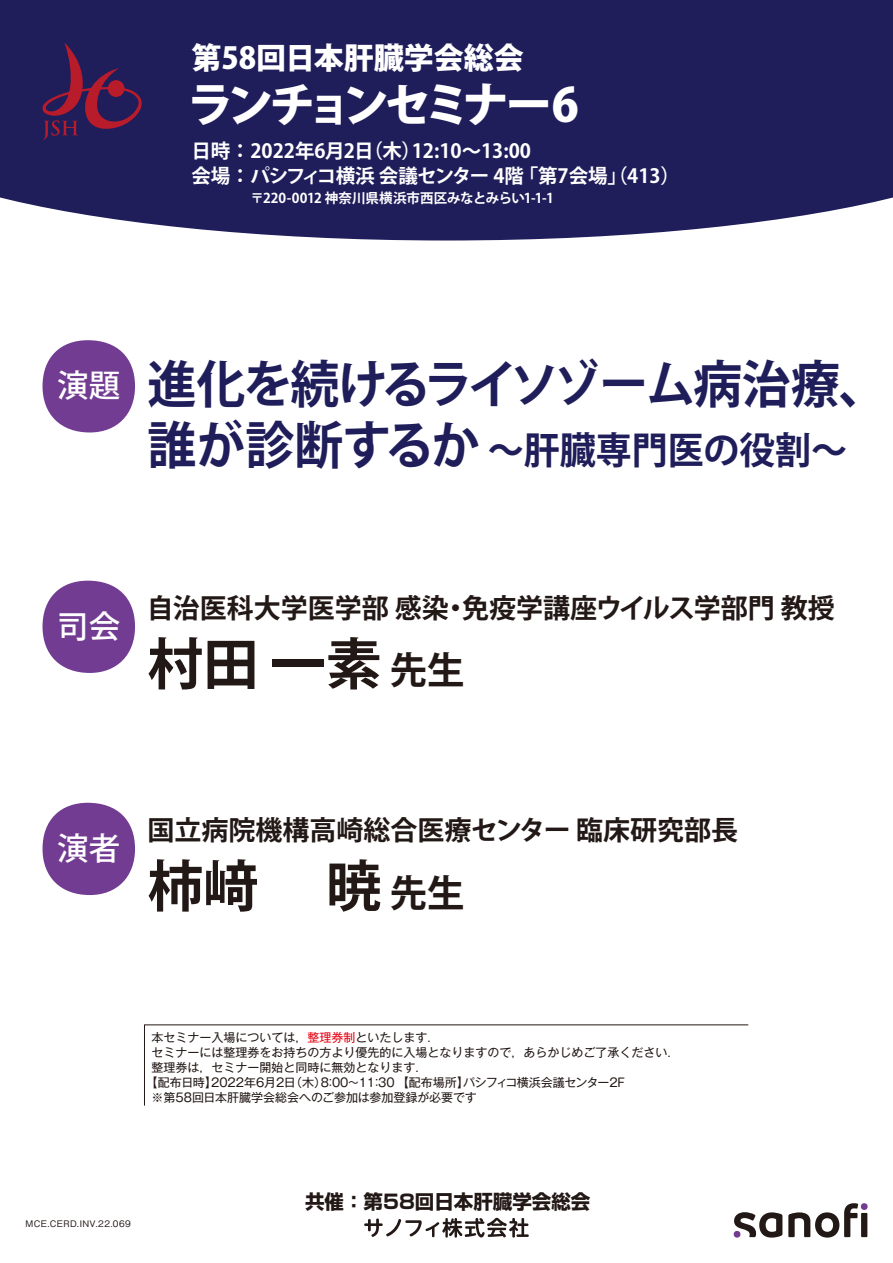
<style>
.page{position:relative;width:893px;height:1263px;background:#fff}
.page>*{position:absolute;margin:0;border:0;box-sizing:border-box;transform-origin:0 0}
.t1{font:700 55.5px "Koz Go Pro";color:#221815}
.t2{font:700 51px "Koz Go Pro";letter-spacing:-.04em;color:#1f1d5a;scale:.96 1}
.t3{font:800 46.5px "Koz Go Pro";letter-spacing:-.15em;color:#fff}
.t4{font:700 37.5px "Koz Go Pro";color:#1f1d5a;scale:.96 1}
.t5{font:500 31.5px "Koz Go Pro";color:#fff}
.t6{font:800 30px "Koz Go Pro";color:#fff}
.t7{font:700 27px "Koz Go Pro";color:#221815}
.t8{font:700 19.5px "Koz Go Pro";color:#fff}
.t9{font:700 19.5px "Shin Go Pro";color:#221815}
.t10{font:700 13.5px "Koz Go Pro";letter-spacing:-.005em;color:#fff}
.t11{font:12px "Gothic MB101 Pro";color:#221815}
.t12{font:500 9px "Gothic BBB Pro";letter-spacing:.04em;color:#221815}
.s1{font-weight:500;font-size:31.5px;color:#fff}
.s2{font-size:51px}
.s3{font-size:37.5px}
.s4{color:#e60012}
</style>
<div class="page">
<div style="left:861px;top:1213px;width:6px;height:24px;background:#221815"></div>
<svg style="left:788px;top:1203px;width:70px;height:34px"></svg>
<svg style="left:734px;top:1212px;width:48px;height:25px"></svg>
<div style="left:861px;top:1203px;width:7px;height:7px;background:#733c93;border-radius:50%"></div>
<svg style="left:364px;top:1218px;width:165px;height:19px"></svg>
<div style="left:0;top:0;width:893px;height:240px;background:#1f1d5a"></div>
<div style="left:43px;top:581px;width:92px;height:92px;background:#733c93;border-radius:50%"></div>
<div style="left:43px;top:803px;width:92px;height:92px;background:#733c93;border-radius:50%"></div>
<div style="left:43px;top:340px;width:92px;height:92px;background:#733c93;border-radius:50%"></div>
<svg style="left:144px;top:1024px;width:605px;height:82px"></svg>
<svg style="left:41px;top:43px;width:105px;height:97px;background:#401c4f"></svg>
<h3 class="t6" style="left:191px;top:38px;width:334px">第58回日本肝臓学会総会</h3>
<h3 class="t3" style="left:188px;top:74px;width:393px">ランチョンセミナー6</h3>
<h3 class="t8" style="left:191px;top:138px;width:341px">日時：2022年6月2日（木）12:10～13:00</h3>
<h3 class="t8" style="left:191px;top:163px;width:490px">会場：パシフィコ横浜 会議センター 4階 「第7会場」（413）</h3>
<p class="t10" style="left:250px;top:190px;width:305px">〒220-0012 神奈川県横浜市西区みなとみらい1-1-1</p>
<h2 class="t2" style="left:57px;top:351px;width:867px"><span class="s1">演題</span> 進化を続けるライソゾーム病治療、</h2>
<h3 class="t4" style="left:148px;top:426px;width:730px"><span class="s2">誰が診断するか</span> ～肝臓専門医の役割～</h3>
<h3 class="t5" style="left:57px;top:606px;width:65px">司会</h3>
<h3 class="t7" style="left:147px;top:590px;width:690px">自治医科大学医学部 感染・免疫学講座ウイルス学部門 教授</h3>
<h1 class="t1" style="left:148px;top:628px;width:319px">村田 一素 <span class="s3">先生</span></h1>
<h3 class="t5" style="left:57px;top:828px;width:65px">演者</h3>
<h3 class="t7" style="left:148px;top:813px;width:592px">国立病院機構高崎総合医療センター 臨床研究部長</h3>
<h1 class="t1" style="left:148px;top:850px;width:319px">柿﨑 　暁 <span class="s3">先生</span></h1>
<p class="t11" style="left:152px;top:1027px;width:289px">本セミナー入場については，<span class="s4">整理券制</span>といたします．</p>
<p class="t11" style="left:152px;top:1042px;width:529px">セミナーには整理券をお持ちの方より優先的に入場となりますので，あらかじめご了承ください．</p>
<p class="t11" style="left:152px;top:1057px;width:277px">整理券は，セミナー開始と同時に無効となります．</p>
<p class="t11" style="left:146px;top:1072px;width:481px">【配布日時】2022年6月2日（木）8：00～11：30 【配布場所】パシフィコ横浜会議センター2F</p>
<p class="t11" style="left:152px;top:1087px;width:327px">※第58回日本肝臓学会総会へのご参加は参加登録が必要です</p>
<p class="t12" style="left:26px;top:1216px;width:107px">MCE.CERD.INV.22.069</p>
<h3 class="t9" style="left:305px;top:1186px;width:287px">共催：第58回日本肝臓学会総会</h3>
</div>
